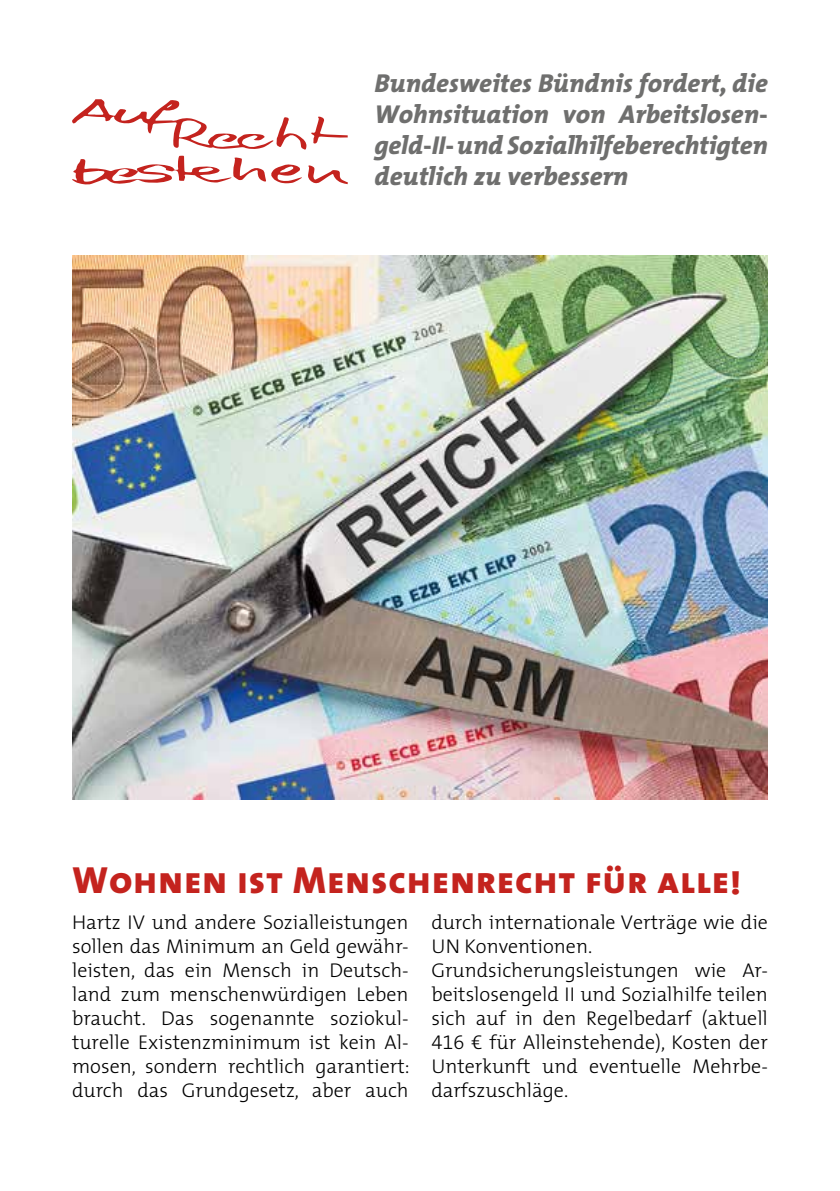
<style>
.page{position:relative;width:840px;height:1191px;background:#fff}
.page>*{position:absolute;margin:0;border:0;box-sizing:border-box;transform-origin:0 0}
.t1{font:38px "The Mix Extra Bold Caps";letter-spacing:.02em;color:#c4231e}
.t2{font:italic 800 26px/31.2px "The Mix";letter-spacing:-.005em;color:#6f6f6e;text-align:justify}
.t3{font:300 20px/24px "The Mix";color:#000;text-align:justify}
.s1{font-family:"The Mix Light Expert";font-weight:400}
</style>
<div class="page">
<img style="left:72px;top:255px;width:695px;height:544px">
<svg style="left:308px;top:165px;width:39px;height:19px"></svg>
<svg style="left:72px;top:156px;width:230px;height:29px"></svg>
<svg style="left:72px;top:99px;width:275px;height:51px"></svg>
<h2 class="t2" style="left:374px;top:67px;width:394px">Bundesweites Bündnis fordert, die Wohnsituation von Arbeitslosen&shy;geld-II- und Sozialhilfeberechtigten deutlich zu verbessern</h2>
<h1 class="t1" style="left:72px;top:858px;width:670px">Wohnen ist Menschenrecht für alle!</h1>
<p class="t3" style="left:72px;top:909px;width:339px">Hartz IV und andere Sozialleistungen sollen das Minimum an Geld gewähr&shy;leisten, das ein Mensch in Deutsch&shy;land zum menschenwürdigen Leben braucht. Das sogenannte soziokul&shy;turelle Existenzminimum ist kein Al&shy;mosen, sondern rechtlich garantiert: durch das Grundgesetz, aber auch</p>
<p class="t3" style="left:431px;top:909px;width:338px;text-align:left">durch internationale Verträge wie die<br>UN Konventionen.<br>Grundsicherungsleistungen wie Ar&shy;beitslosengeld II und Sozialhilfe teilen sich auf in den Regelbedarf (aktuell<br><span class="s1">416</span> € für Alleinstehende), Kosten der<br>Unterkunft und eventuelle Mehrbe&shy;darfszuschläge.</p>
</div>
